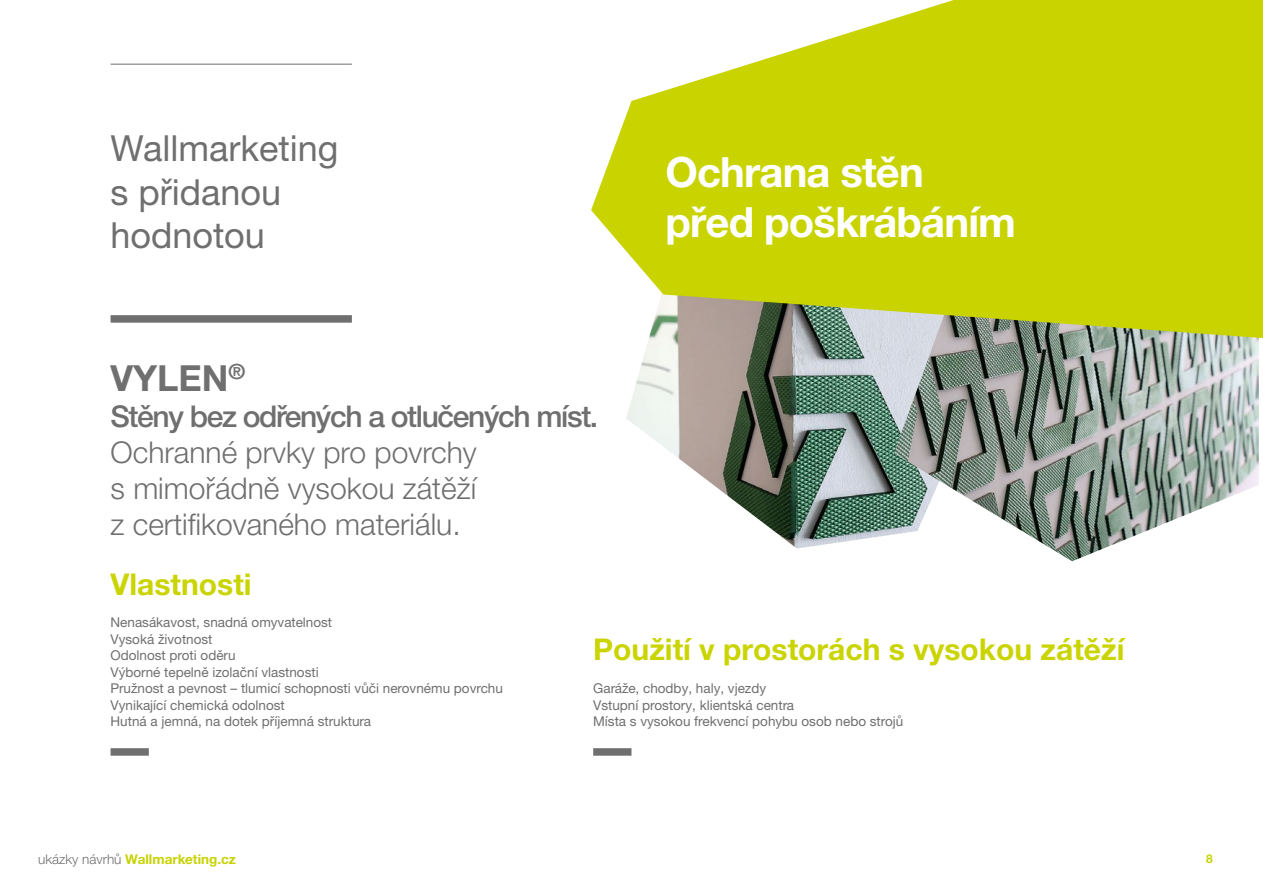
<style>
.page{position:relative;width:1263px;height:893px;background:#fff}
.page>*{position:absolute;margin:0;border:0;box-sizing:border-box;transform-origin:0 0}
.t1{font:700 41.7px/50.1px "Helvetica Neue LT Pro";letter-spacing:-.02em;color:#fff}
.t2{font:36px/43.2px "Helvetica Neue LTW1 G";color:#706f6f}
.t3{font:700 36px "Helvetica Neue LT Pro";color:#706f6f}
.t4{font:300 30px/36px "Helvetica Neue LT Pro";color:#706f6f;text-align:justify}
.t5{font:700 30px "Helvetica Neue LT Pro";color:#cad400}
.t6{font:500 30px "Helvetica Neue LT Pro";letter-spacing:-.045em;color:#706f6f}
.t7{font:13.5px/16.5px "Helvetica Neue LTW1 G";color:#706f6f}
.t8{font:700 13.5px "Helvetica Neue LTW1 G";color:#c8d300}
.t9{font:700 12px "Helvetica Neue LTW1 G";color:#c8d300}
.s1{font-weight:300;color:#706f6f}
</style>
<div class="page">
<img style="left:626px;top:338px;width:268px;height:210px">
<img style="left:894px;top:338px;width:365px;height:223px">
<svg style="left:591px;top:0;width:672px;height:338px;fill:#c8d300"></svg>
<div style="left:111px;top:315px;width:241px;height:8px;background:#706f6f"></div>
<hr style="left:111px;top:64px;width:241px;height:1px;background:#706f6f">
<div style="left:593px;top:748px;width:38px;height:8px;background:#706f6f"></div>
<div style="left:111px;top:748px;width:38px;height:8px;background:#706f6f"></div>
<h2 class="t2" style="left:111px;top:127px;width:229px">Wallmarketing s přidanou hodnotou</h2>
<h2 class="t3" style="left:111px;top:356px;width:136px">VYLEN<sup>®</sup></h2>
<h3 class="t6" style="left:111px;top:399px;width:489px">Stěny bez odřených a otlučených míst.</h3>
<h3 class="t4" style="left:111px;top:434px;width:368px">Ochranné prvky pro povrchy s mimořádně vysokou zátěží z certifikovaného materiálu.</h3>
<h1 class="t1" style="left:665px;top:146px;width:352px">Ochrana stěn před poškrábáním</h1>
<h3 class="t5" style="left:111px;top:565px;width:143px">Vlastnosti</h3>
<p class="t7" style="left:111px;top:614px;width:394px">Nenasákavost, snadná omyvatelnost<br>Vysoká životnost<br>Odolnost proti oděru<br>Výborné tepelně izolační vlastnosti<br>Pružnost a pevnost – tlumicí schopnosti vůči nerovnému povrchu Vynikající chemická odolnost<br>Hutná a jemná, na dotek příjemná struktura</p>
<h3 class="t5" style="left:593px;top:631px;width:533px">Použití v prostorách s vysokou zátěží</h3>
<p class="t7" style="left:593px;top:680px;width:312px">Garáže, chodby, haly, vjezdy<br>Vstupní prostory, klientská centra<br>Místa s vysokou frekvencí pohybu osob nebo strojů</p>
<p class="t8" style="left:38px;top:851px;width:199px"><span class="s1">ukázky návrhů</span> Wallmarketing.cz</p>
<p class="t9" style="left:1206px;top:852px;width:8px">8</p>
</div>
